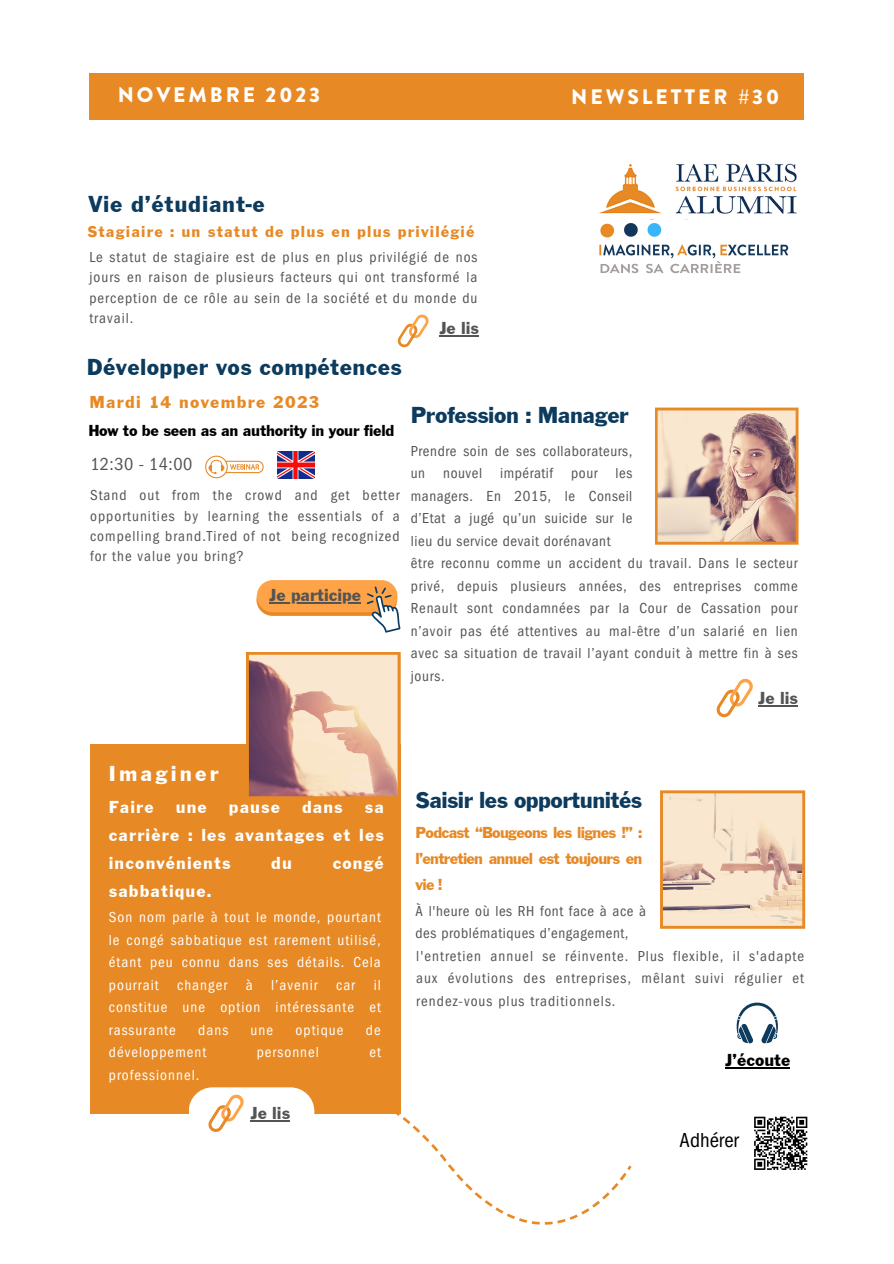
<style>
.page{position:relative;width:894px;height:1264px;background:#fff}
.page>*{position:absolute;margin:0;border:0;box-sizing:border-box;transform-origin:0 0}
.t1{font:24px "Franklin Gothic";letter-spacing:-.015em;color:#0d3b5e}
.t2{font:24px "Franklin Gothic";letter-spacing:.015em;color:#0d3b5e}
.t3{font:24px "Franklin Gothic";letter-spacing:.03em;color:#0d3b5e}
.t4{font:22.5px "Franklin Gothic";letter-spacing:.14em;color:#fff}
.t5{font:900 21px "Brandon Grotesque";letter-spacing:.14em;color:#fff}
.t6{font:condensed 21px "ITC Franklin Gothic Std";color:#000}
.t7{font:18px/28.2px "Franklin Gothic";letter-spacing:.06em;color:#fff;text-align:justify}
.t8{font:18px "Franklin Gothic";color:#545454}
.t9{font:18px "Franklin Gothic";letter-spacing:.07em;color:#e78925}
.t10{font:condensed 18px "ITC Franklin Gothic Std";letter-spacing:.025em;color:#545454}
.t11{font:18px "Franklin Gothic";color:#000}
.t12{font:16.5px/25.8px "Franklin Gothic";letter-spacing:-.045em;color:#e78925;text-align:justify}
.t13{font:16.5px "Franklin Gothic";letter-spacing:.07em;color:#e78925}
.t14{font:16.5px "Franklin Gothic";letter-spacing:-.015em;color:#000}
.t15{font:condensed 15px/22.5px "ITC Franklin Gothic Std";letter-spacing:.06em;color:#545454;text-align:justify}
.t16{font:condensed 15px/22.5px "ITC Franklin Gothic Std";letter-spacing:.07em;color:#fff;text-align:justify}
.t17{font:condensed 15px/22.5px "ITC Franklin Gothic Std";letter-spacing:.04em;color:#545454}
</style>
<div class="page">
<div style="left:90px;top:744px;width:310px;height:369px;background:#e78925"></div>
<svg style="left:655px;top:407px;width:143px;height:137px;background:#d2af9c"></svg>
<svg style="left:246px;top:652px;width:154px;height:145px;background:#d4b09f"></svg>
<div style="left:256px;top:583px;width:141px;height:33px;background:#e78925;border-radius:16px"></div>
<div style="left:257px;top:580px;width:140px;height:32px;background:#fea347;border-radius:16px"></div>
<svg style="left:366px;top:586px;width:34px;height:46px"></svg>
<svg style="left:400px;top:980px;width:232px;height:245px"></svg>
<svg style="left:716px;top:678px;width:81px;height:40px"></svg>
<img style="left:599px;top:223px;width:190px;height:51px">
<img style="left:599px;top:163px;width:198px;height:57px">
<svg style="left:660px;top:790px;width:145px;height:138px;background:#eed3b8"></svg>
<div style="left:89px;top:73px;width:715px;height:46px;background:#e78925"></div>
<svg style="left:754px;top:1116px;width:54px;height:54px"></svg>
<div style="left:189px;top:1087px;width:125px;height:48px;background:#fff;border-radius:24px"></div>
<svg style="left:206px;top:1043px;width:232px;height:147px"></svg>
<svg style="left:397px;top:314px;width:82px;height:34px"></svg>
<svg style="left:205px;top:455px;width:58px;height:23px"></svg>
<svg style="left:736px;top:1002px;width:41px;height:41px"></svg>
<img style="left:277px;top:452px;width:37px;height:27px">
<hr style="left:269px;top:602px;width:92px;height:1px;background:#545454">
<hr style="left:439px;top:335px;width:40px;height:1px;background:#545454">
<hr style="left:758px;top:705px;width:39px;height:1px;background:#545454">
<hr style="left:251px;top:1120px;width:39px;height:1px;background:#545454">
<hr style="left:725px;top:1067px;width:65px;height:1px;background:#000">
<p class="t5" style="left:118px;top:80px;width:204px">NOVEMBRE 2023</p>
<p class="t5" style="left:571px;top:82px;width:209px">NEWSLETTER #30</p>
<p class="t3" style="left:88px;top:196px;width:178px">Vie d’étudiant-e</p>
<p class="t13" style="left:87px;top:226px;width:388px">Stagiaire : un statut de plus en plus privilégié</p>
<p class="t15" style="left:89px;top:249px;width:389px;line-height:20.2px">Le statut de stagiaire est de plus en plus privilégié de nos jours en raison de plusieurs facteurs qui ont transformé la perception de ce rôle au sein de la société et du monde du travail.</p>
<p class="t8" style="left:439px;top:321px;width:41px">Je lis</p>
<p class="t2" style="left:87px;top:359px;width:316px">Développer vos compétences</p>
<p class="t9" style="left:89px;top:395px;width:232px">Mardi 14 novembre 2023</p>
<p class="t14" style="left:88px;top:425px;width:307px">How to be seen as an authority in your field</p>
<p class="t10" style="left:90px;top:457px;width:103px">12:30 - 14:00</p>
<p class="t15" style="left:90px;top:487px;width:311px;line-height:20.2px">Stand out from the crowd and get better opportunities by learning the essentials of a compelling brand.Tired of not being recognized for the value you bring?</p>
<p class="t8" style="left:269px;top:589px;width:93px">Je participe</p>
<p class="t1" style="left:410px;top:406px;width:219px">Profession : Manager</p>
<p class="t15" style="left:411px;top:441px;width:223px">Prendre soin de ses collaborateurs, un nouvel impératif pour les managers. En 2015, le Conseil d’Etat a jugé qu’un suicide sur le lieu du service devait dorénavant</p>
<p class="t15" style="left:411px;top:554px;width:388px">être reconnu comme un accident du travail. Dans le secteur privé, depuis plusieurs années, des entreprises comme Renault sont condamnées par la Cour de Cassation pour n’avoir pas été attentives au mal-être d’un salarié en lien avec sa situation de travail l’ayant conduit à mettre fin à ses jours.</p>
<p class="t8" style="left:758px;top:692px;width:41px">Je lis</p>
<p class="t4" style="left:109px;top:765px;width:111px">Imaginer</p>
<p class="t7" style="left:109px;top:794px;width:276px">Faire une pause dans sa carrière : les avantages et les inconvénients</p>
<p class="t7" style="left:271px;top:850px;width:22px">du</p>
<p class="t7" style="left:332px;top:850px;width:53px">congé</p>
<p class="t7" style="left:109px;top:878px;width:104px">sabbatique.</p>
<p class="t16" style="left:109px;top:908px;width:273px">Son nom parle à tout le monde, pourtant le congé sabbatique est rarement utilisé, étant peu connu dans ses détails. Cela pourrait changer à l’avenir car il constitue une option intéressante et rassurante</p>
<p class="t16" style="left:198px;top:1020px;width:31px">dans</p>
<p class="t16" style="left:250px;top:1020px;width:24px">une</p>
<p class="t16" style="left:295px;top:1020px;width:49px">optique</p>
<p class="t16" style="left:366px;top:1020px;width:16px">de</p>
<p class="t16" style="left:109px;top:1043px;width:99px">développement</p>
<p class="t16" style="left:256px;top:1043px;width:64px">personnel</p>
<p class="t16" style="left:369px;top:1043px;width:13px">et</p>
<p class="t16" style="left:109px;top:1065px;width:92px">professionnel.</p>
<p class="t8" style="left:251px;top:1106px;width:41px">Je lis</p>
<p class="t1" style="left:415px;top:791px;width:228px">Saisir les opportunités</p>
<p class="t12" style="left:415px;top:821px;width:228px">Podcast “Bougeons les lignes !” : l’entretien annuel est toujours en vie !</p>
<p class="t17" style="left:415px;top:901px;width:232px">À l'heure où les RH font face à ace à des problématiques d’engagement,</p>
<p class="t15" style="left:416px;top:946px;width:389px">l'entretien annuel se réinvente. Plus flexible, il s'adapte aux évolutions des entreprises, mêlant suivi régulier et rendez-vous plus traditionnels.</p>
<p class="t11" style="left:725px;top:1054px;width:66px">J’écoute</p>
<p class="t6" style="left:679px;top:1132px;width:61px">Adhérer</p>
</div>
